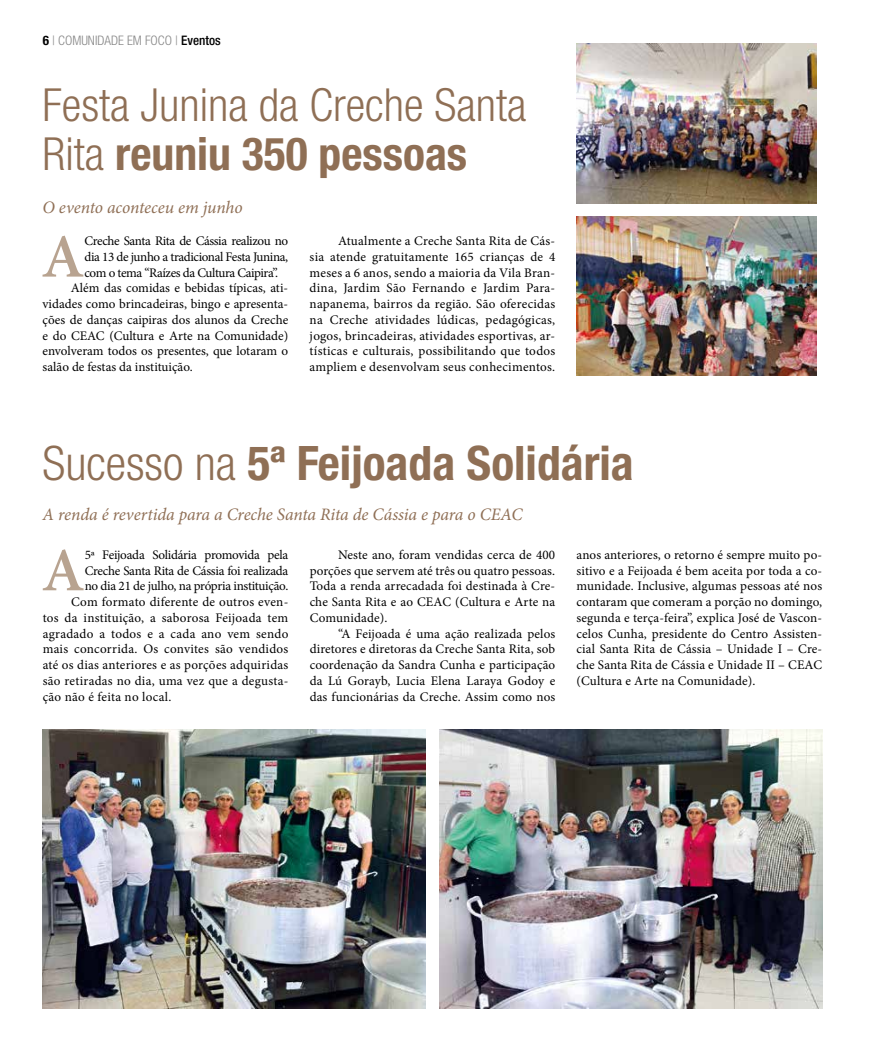
<style>
.page{position:relative;width:886px;height:1060px;background:#fff}
.page>*{position:absolute;margin:0;border:0;box-sizing:border-box;transform-origin:0 0}
.t1{font:600 61.62px "Minion Pro";color:#b8a390}
.t2{font:700 condensed 47.62px "Helvetica Neue LT Std";color:#8f6f55}
.t3{font:300 condensed 45.62px/48.8px "Helvetica Neue LT Std";color:#8f6f55}
.t4{font:italic 17.5px "Minion Pro";letter-spacing:-.005em;color:#8f6f55}
.t5{font:13.12px/15.8px "Minion Pro";letter-spacing:.005em;color:#000;text-align:justify}
.t6{font:13.12px "Minion Pro";letter-spacing:-.02em;color:#000}
.t7{font:13.12px "Minion Pro";letter-spacing:-.03em;color:#000}
.t8{font:300 condensed 13.12px "Helvetica Neue LT Std";color:#878787}
.s1{font-weight:700;color:#000}
.s2{font-weight:500;color:#000}
.s3{font-weight:700}
.s4{font-weight:300}
</style>
<div class="page">
<img style="left:43px;top:729px;width:382px;height:279px">
<img style="left:439px;top:729px;width:383px;height:279px">
<img style="left:576px;top:43px;width:240px;height:160px">
<img style="left:576px;top:216px;width:240px;height:159px">
<p class="t8" style="left:43px;top:33px;width:180px"><span class="s1">6</span> | COMUNIDADE EM FOCO | <span class="s2">Eventos</span></p>
<h3 class="t3" style="left:43px;top:80px;width:486px">Festa Junina da Creche Santa<br>Rita <span class="s3">reuniu 350 pessoas</span></h3>
<h3 class="t4" style="left:43px;top:195px;width:202px">O evento aconteceu em junho</h3>
<h1 class="t1" style="left:41px;top:214px;width:45px">A</h1>
<p class="t7" style="left:84px;top:232px;width:205px">Creche Santa Rita de Cássia realizou no</p>
<p class="t7" style="left:84px;top:248px;width:205px">dia 13 de junho a tradicional Festa Junina,</p>
<p class="t7" style="left:84px;top:263px;width:195px">com o tema “Raízes da Cultura Caipira”.</p>
<p class="t5" style="left:71px;top:280px;width:219px">Além das comidas e bebidas típicas, ati-</p>
<p class="t5" style="left:43px;top:296px;width:247px">vidades como brincadeiras, bingo e apresenta-</p>
<p class="t5" style="left:43px;top:312px;width:247px">ções de danças caipiras dos alunos da Creche</p>
<p class="t5" style="left:43px;top:327px;width:247px">e do CEAC (Cultura e Arte na Comunidade)</p>
<p class="t5" style="left:43px;top:343px;width:247px">envolveram todos os presentes, que lotaram o</p>
<p class="t5" style="left:43px;top:359px;width:152px">salão de festas da instituição.</p>
<p class="t5" style="left:310px;top:233px;width:247px;text-indent:28px">Atualmente a Creche Santa Rita de Cás&shy;sia atende gratuitamente 165 crianças de 4 meses a 6 anos, sendo a maioria da Vila Bran&shy;dina, Jardim São Fernando e Jardim Para&shy;napanema, bairros da região. São oferecidas na Creche atividades lúdicas, pedagógicas, jogos, brincadeiras, atividades esportivas, ar&shy;tísticas e culturais, possibilitando que todos ampliem e desenvolvam seus conhecimentos.</p>
<h2 class="t2" style="left:43px;top:434px;width:593px"><span class="s4">Sucesso na</span> 5ª Feijoada Solidária</h2>
<h3 class="t4" style="left:43px;top:503px;width:482px">A renda é revertida para a Creche Santa Rita de Cássia e para o CEAC</h3>
<h1 class="t1" style="left:42px;top:528px;width:45px">A</h1>
<p class="t6" style="left:85px;top:546px;width:205px">5ª Feijoada Solidária promovida pela</p>
<p class="t6" style="left:85px;top:561px;width:205px">Creche Santa Rita de Cássia foi realizada</p>
<p class="t6" style="left:85px;top:577px;width:205px">no dia 21 de julho, na própria instituição.</p>
<p class="t5" style="left:71px;top:594px;width:219px">Com formato diferente de outros even-</p>
<p class="t5" style="left:43px;top:609px;width:247px">tos da instituição, a saborosa Feijoada tem</p>
<p class="t5" style="left:43px;top:625px;width:247px">agradado a todos e a cada ano vem sendo</p>
<p class="t5" style="left:43px;top:641px;width:247px">mais concorrida. Os convites são vendidos</p>
<p class="t5" style="left:43px;top:657px;width:247px">até os dias anteriores e as porções adquiridas</p>
<p class="t5" style="left:43px;top:672px;width:247px">são retiradas no dia, uma vez que a degusta-</p>
<p class="t5" style="left:43px;top:688px;width:130px">ção não é feita no local.</p>
<p class="t5" style="left:310px;top:546px;width:247px;text-indent:28px">Neste ano, foram vendidas cerca de 400 porções que servem até três ou quatro pessoas.<br>Toda a renda arrecadada foi destinada à Cre&shy;che Santa Rita e ao CEAC (Cultura e Arte na Comunidade).</p>
<p class="t5" style="left:310px;top:625px;width:247px;text-indent:28px">“A Feijoada é uma ação realizada pelos diretores e diretoras da Creche Santa Rita, sob coordenação da Sandra Cunha e participação da Lú Gorayb, Lucia Elena Laraya Godoy e das funcionárias da Creche. Assim como nos</p>
<p class="t5" style="left:576px;top:546px;width:247px">anos anteriores, o retorno é sempre muito po&shy;sitivo e a Feijoada é bem aceita por toda a co&shy;munidade. Inclusive, algumas pessoas até nos contaram que comeram a porção no domingo, segunda e terça-feira”, explica José de Vascon&shy;celos Cunha, presidente do Centro Assisten&shy;cial Santa Rita de Cássia – Unidade I – Cre&shy;che Santa Rita de Cássia e Unidade II – CEAC (Cultura e Arte na Comunidade).</p>
</div>
